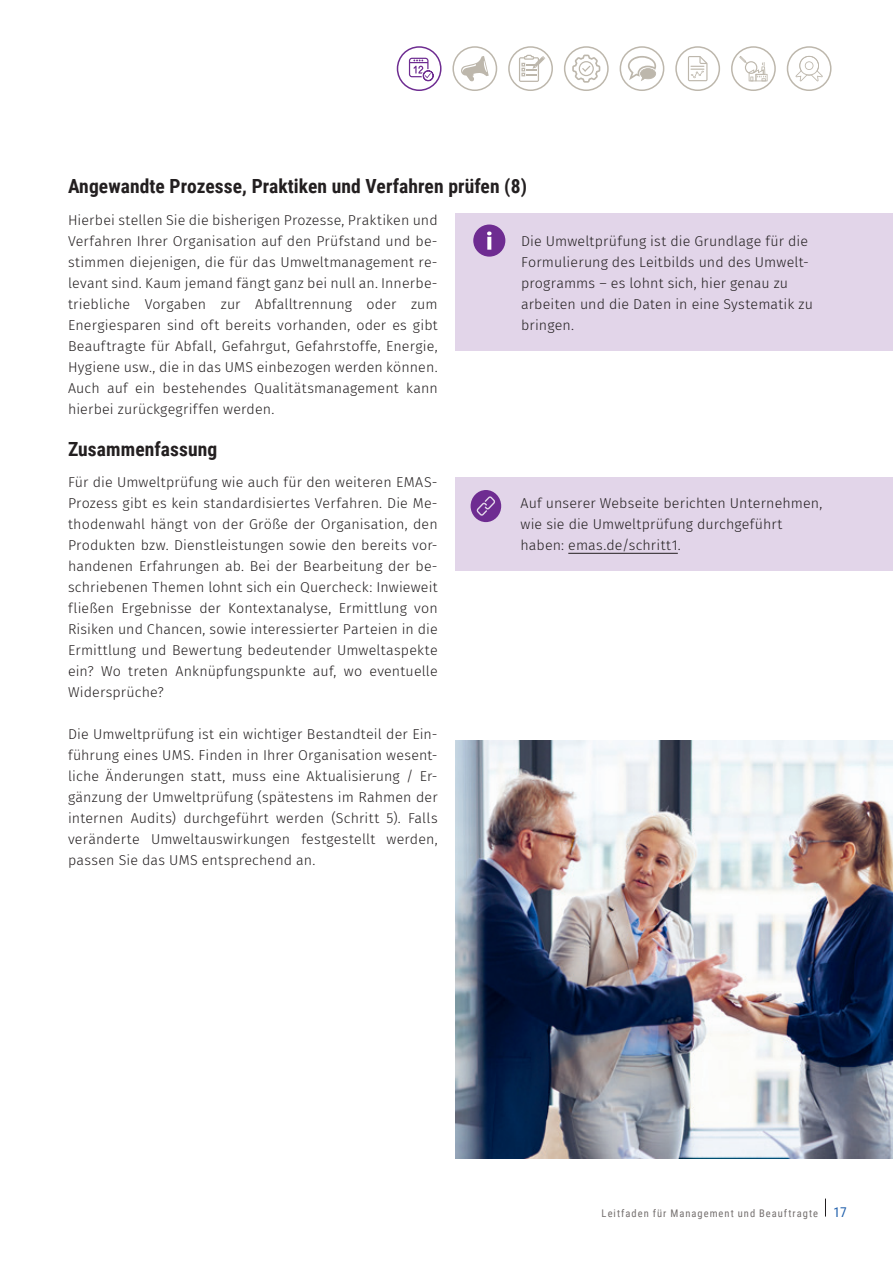
<style>
.page{position:relative;width:893px;height:1263px;background:#fff}
.page>*{position:absolute;margin:0;border:0;box-sizing:border-box;transform-origin:0 0}
.Absatz_Zwischenübers{font:700 19.5px "Roboto Condensed";letter-spacing:.005em;color:#231f20}
.Absatz_Standard{font:300 14.25px/21px "Fira Sans";letter-spacing:.01em;color:#231f20;text-align:justify}
.Absatz_Standard_link{font:300 14.25px/21px "Fira Sans";letter-spacing:.01em;color:#231f20}
.t1{font:10.5px "Roboto Condensed";letter-spacing:.095em;color:#75706f}
.s1{font-size:13.5px;color:#2261ac}
</style>
<div class="page">
<svg style="left:825px;top:1198px;width:1px;height:18px"></svg>
<div style="left:455px;top:477px;width:438px;height:93px;background:#e2d5e9"></div>
<hr style="left:568px;top:553px;width:110px;height:1px;background:#231f20">
<svg style="left:471px;top:490px;width:30px;height:32px"></svg>
<svg style="left:409px;top:58px;width:25px;height:24px"></svg>
<div style="left:397px;top:46px;width:44px;height:45px;border:2px solid #6e2c91;border-radius:50%"></div>
<div style="left:787px;top:46px;width:44px;height:45px;border:2px solid #bdb7ac;border-radius:50%"></div>
<svg style="left:795px;top:56px;width:28px;height:25px"></svg>
<div style="left:452px;top:46px;width:45px;height:45px;border:2px solid #bdb7ac;border-radius:50%"></div>
<svg style="left:461px;top:56px;width:28px;height:26px"></svg>
<div style="left:508px;top:46px;width:45px;height:45px;border:2px solid #bdb7ac;border-radius:50%"></div>
<svg style="left:519px;top:55px;width:26px;height:27px"></svg>
<div style="left:564px;top:46px;width:45px;height:45px;border:2px solid #bdb7ac;border-radius:50%"></div>
<svg style="left:572px;top:55px;width:28px;height:28px"></svg>
<div style="left:620px;top:46px;width:44px;height:45px;border:2px solid #bdb7ac;border-radius:50%"></div>
<svg style="left:628px;top:56px;width:28px;height:25px"></svg>
<div style="left:675px;top:46px;width:45px;height:45px;border:2px solid #bdb7ac;border-radius:50%"></div>
<svg style="left:688px;top:56px;width:19px;height:25px"></svg>
<div style="left:731px;top:46px;width:45px;height:45px;border:2px solid #bdb7ac;border-radius:50%"></div>
<svg style="left:739px;top:56px;width:28px;height:25px"></svg>
<div style="left:456px;top:214px;width:437px;height:137px;background:#e2d5e9"></div>
<img style="left:455px;top:741px;width:438px;height:417px">
<div style="left:473px;top:225px;width:32px;height:32px;background:#6e2c91;border-radius:50%"></div>
<svg style="left:487px;top:231px;width:5px;height:19px"></svg>
<p class="Absatz_Zwischenübers" style="left:68px;top:173px;width:460px">Angewandte Prozesse, Praktiken und Verfahren prüfen (8)</p>
<p class="Absatz_Standard" style="left:68px;top:209px;width:371px">Hierbei stellen Sie die bisherigen Prozesse, Praktiken und Verfahren Ihrer Organisation auf den Prüfstand und be&shy;stimmen diejenigen, die für das Umweltmanagement re&shy;levant sind. Kaum jemand fängt ganz bei null an. Innerbe&shy;triebliche Vorgaben zur Abfalltrennung oder zum Energiesparen sind oft bereits vorhanden, oder es gibt Beauftragte für Abfall, Gefahrgut, Gefahrstoffe, Energie, Hygiene usw., die in das UMS einbezogen werden können.<br>Auch auf ein bestehendes Qualitätsmanagement kann hierbei zurückgegriffen werden.</p>
<p class="Absatz_Zwischenübers" style="left:68px;top:435px;width:151px">Zusammenfassung</p>
<p class="Absatz_Standard" style="left:68px;top:472px;width:371px">Für die Umweltprüfung wie auch für den weiteren EMAS-Prozess gibt es kein standardisiertes Verfahren. Die Me&shy;thodenwahl hängt von der Größe der Organisation, den Produkten bzw. Dienstleistungen sowie den bereits vor&shy;handenen Erfahrungen ab. Bei der Bearbeitung der be&shy;schriebenen Themen lohnt sich ein Quercheck: Inwieweit fließen Ergebnisse der Kontextanalyse, Ermittlung von Risiken und Chancen, sowie interessierter Parteien in die Ermittlung und Bewertung bedeutender Umweltaspekte ein? Wo treten Anknüpfungspunkte auf, wo eventuelle Widersprüche?</p>
<p class="Absatz_Standard" style="left:68px;top:724px;width:371px">Die Umweltprüfung ist ein wichtiger Bestandteil der Ein&shy;führung eines UMS. Finden in Ihrer Organisation wesent&shy;liche Änderungen statt, muss eine Aktualisierung / Er&shy;gänzung der Umweltprüfung (spätestens im Rahmen der internen Audits) durchgeführt werden (Schritt 5). Falls veränderte Umweltauswirkungen festgestellt werden, passen Sie das UMS entsprechend an.</p>
<p class="Absatz_Standard_link" style="left:521px;top:230px;width:293px">Die Umweltprüfung ist die Grundlage für die Formulierung des Leitbilds und des Umwelt&shy;programms – es lohnt sich, hier genau zu arbeiten und die Daten in eine Systematik zu bringen.</p>
<p class="Absatz_Standard_link" style="left:520px;top:493px;width:303px">Auf unserer Webseite berichten Unternehmen, wie sie die Umweltprüfung durchgeführt haben: emas.de/schritt1.</p>
<p class="t1" style="left:602px;top:1205px;width:247px">Leitfaden für Management und Beauftragte <span class="s1">17</span></p>
</div>
